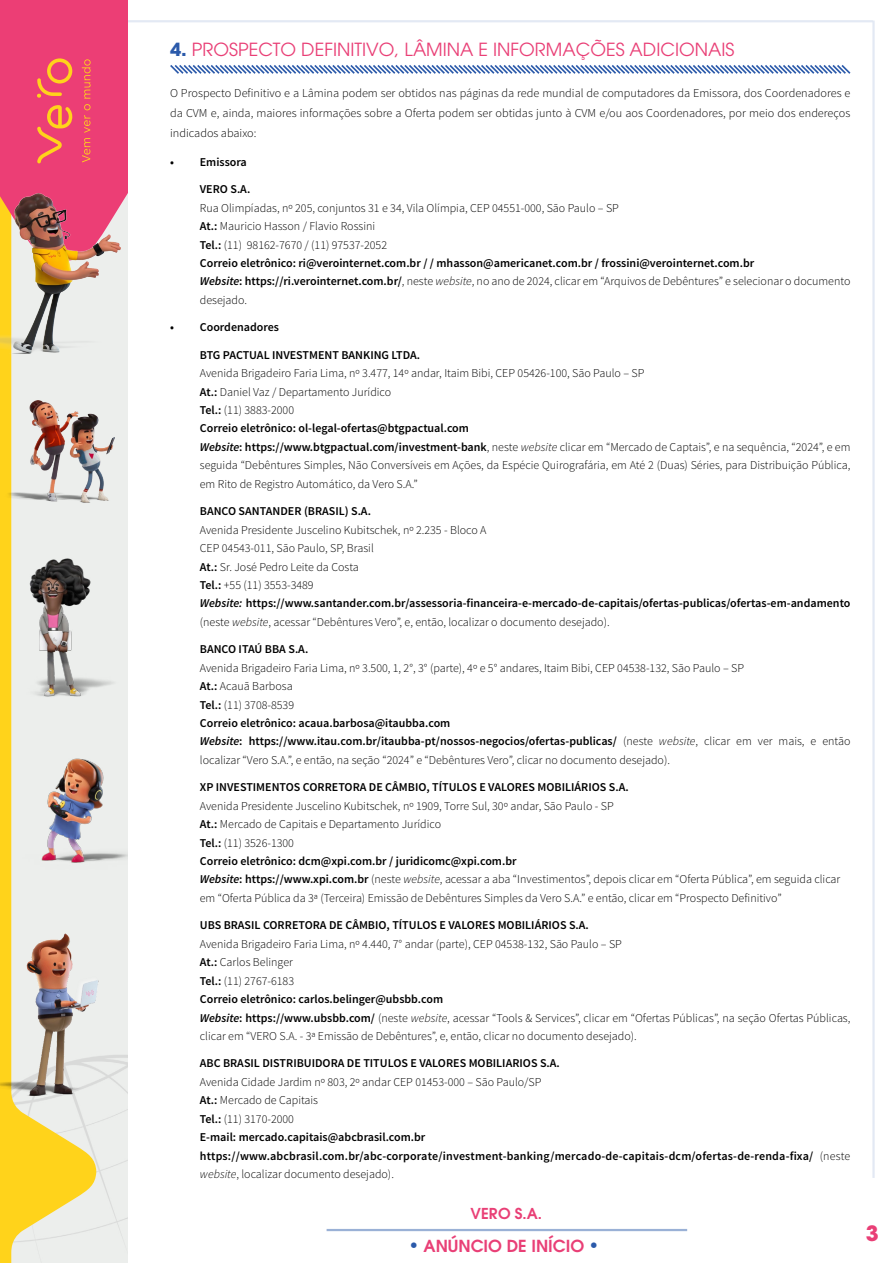
<style>
.page{position:relative;width:893px;height:1263px;background:#fff}
.page>*{position:absolute;margin:0;border:0;box-sizing:border-box;transform-origin:0 0}
.t1{font:700 21px "ITC Avant Garde Pro";color:#e93f76}
.t2{font:18px "ITC Avant Garde Pro";color:#e93f76}
.t3{font:600 16.5px "ITC Avant Garde Pro";color:#e93f76}
.t4{font:600 15px "ITC Avant Garde Pro";color:#e93f76}
.t5{font:300 12px/18.5px "Source Sans Pro";color:#000}
.t6{font:600 12px/18.5px "Source Sans Pro";color:#000}
.s1{font-weight:700;color:#2b5aaa}
.s2{font-weight:600}
.s3{font-weight:600;font-style:italic}
.s4{font-style:italic}
.s5{font-weight:300}
.s6{font-weight:300;font-style:italic}
.s7{font-size:18px;color:#2b5aaa}
</style>
<div class="page">
<hr style="left:872px;top:21px;width:3px;height:1157px;background:#d5deee">
<hr style="left:327px;top:1229px;width:360px;height:2px;background:#6487c1">
<hr style="left:61px;top:20px;width:812px;height:2px;background:#d5deee">
<div style="left:0;top:0;width:128px;height:1263px;background:#eceeec"></div>
<img style="left:96px;top:1055px;width:32px;height:175px">
<svg style="left:0;top:358px;width:96px;height:905px"></svg>
<svg style="left:0;top:0;width:128px;height:250px;background:#ec4673"></svg>
<img style="left:5px;top:400px;width:110px;height:108px">
<img style="left:18px;top:554px;width:95px;height:149px">
<img style="left:17px;top:736px;width:111px;height:137px">
<img style="left:0;top:194px;width:120px;height:164px">
<img style="left:0;top:932px;width:106px;height:169px">
<svg style="left:170px;top:65px;width:681px;height:9px"></svg>
<h2 class="t2" style="left:170px;top:38px;width:566px"><span class="s1">4.</span> PROSPECTO DEFINITIVO, LÂMINA E INFORMAÇÕES ADICIONAIS</h2>
<p class="t5" style="left:170px;top:83px;width:682px;line-height:20px;text-align:justify">O Prospecto Definitivo e a Lâmina podem ser obtidos nas páginas da rede mundial de computadores da Emissora, dos Coordenadores e da CVM e, ainda, maiores informações sobre a Oferta podem ser obtidas junto à CVM e/ou aos Coordenadores, por meio dos endereços indicados abaixo:</p>
<p class="t6" style="left:170px;top:153px;width:78px">• Emissora</p>
<p class="t6" style="left:200px;top:180px;width:52px">VERO S.A.</p>
<p class="t5" style="left:200px;top:199px;width:652px">Rua Olimpíadas, nº 205, conjuntos 31 e 34, Vila Olímpia, CEP 04551-000, São Paulo – SP<br><span class="s2">At.:</span> Mauricio Hasson / Flavio Rossini<br><span class="s2">Tel.:</span> (11) 98162-7670 / (11) 97537-2052<br><span class="s2">Correio eletrônico: ri@verointernet.com.br / / mhasson@americanet.com.br / frossini@verointernet.com.br<br></span><span class="s3">Website</span><span class="s2">: https://ri.verointernet.com.br/</span>, neste <span class="s4">website</span>, no ano de 2024, clicar em “Arquivos de Debêntures” e selecionar o documento desejado.</p>
<p class="t6" style="left:170px;top:318px;width:111px">• Coordenadores</p>
<p class="t6" style="left:200px;top:346px;width:222px">BTG PACTUAL INVESTMENT BANKING LTDA.</p>
<p class="t5" style="left:200px;top:364px;width:652px">Avenida Brigadeiro Faria Lima, nº 3.477, 14º andar, Itaim Bibi, CEP 05426-100, São Paulo – SP<br><span class="s2">At.:</span> Daniel Vaz / Departamento Jurídico<br><span class="s2">Tel.:</span> (11) 3883-2000<br><span class="s2">Correio eletrônico: ol-legal-ofertas@btgpactual.com<br></span><span class="s3">Website</span><span class="s2">: https://www.btgpactual.com/investment-bank</span>, neste <span class="s4">website</span> clicar em “Mercado de Captais”, e na sequência, “2024”, e em seguida “Debêntures Simples, Não Conversíveis em Ações, da Espécie Quirografária, em Até 2 (Duas) Séries, para Distribuição Pública, em Rito de Registro Automático, da Vero S.A.”</p>
<p class="t6" style="left:200px;top:502px;width:173px">BANCO SANTANDER (BRASIL) S.A.</p>
<p class="t5" style="left:200px;top:520px;width:652px">Avenida Presidente Juscelino Kubitschek, nº 2.235 - Bloco A<br>CEP 04543-011, São Paulo, SP, Brasil<br><span class="s2">At.:</span> Sr. José Pedro Leite da Costa<br><span class="s2">Tel.:</span> +55 (11) 3553-3489<br><span class="s3">Website:</span> <span class="s2">https://www.santander.com.br/assessoria-financeira-e-mercado-de-capitais/ofertas-publicas/ofertas-em-andamento </span>(neste <span class="s4">website</span>, acessar “Debêntures Vero”, e, então, localizar o documento desejado).</p>
<p class="t6" style="left:200px;top:640px;width:110px">BANCO ITAÚ BBA S.A.</p>
<p class="t5" style="left:200px;top:658px;width:652px">Avenida Brigadeiro Faria Lima, nº 3.500, 1, 2°, 3° (parte), 4º e 5° andares, Itaim Bibi, CEP 04538-132, São Paulo – SP<br><span class="s2">At.:</span> Acauã Barbosa<br><span class="s2">Tel.:</span> (11) 3708-8539<br><span class="s2">Correio eletrônico: acaua.barbosa@itaubba.com<br></span><span class="s3">Website</span><span class="s2">: https://www.itau.com.br/itaubba-pt/nossos-negocios/ofertas-publicas/</span> (neste <span class="s4">website</span>, clicar em ver mais, e então localizar “Vero S.A.”, e então, na seção “2024” e “Debêntures Vero”, clicar no documento desejado).</p>
<p class="t6" style="left:200px;top:778px;width:430px">XP INVESTIMENTOS CORRETORA DE CÂMBIO, TÍTULOS E VALORES MOBILIÁRIOS S.A.</p>
<p class="t5" style="left:200px;top:797px;width:642px">Avenida Presidente Juscelino Kubitschek, nº 1909, Torre Sul, 30º andar, São Paulo - SP<br><span class="s2">At.:</span> Mercado de Capitais e Departamento Jurídico<br><span class="s2">Tel.:</span> (11) 3526-1300<br><span class="s2">Correio eletrônico: dcm@xpi.com.br / juridicomc@xpi.com.br<br></span><span class="s3">Website</span><span class="s2">: https://www.xpi.com.br</span> (neste <span class="s4">website</span>, acessar a aba “Investimentos”, depois clicar em “Oferta Pública”, em seguida clicar em “Oferta Pública da 3ª (Terceira) Emissão de Debêntures Simples da Vero S.A.” e então, clicar em “Prospecto Definitivo”</p>
<p class="t6" style="left:200px;top:916px;width:391px">UBS BRASIL CORRETORA DE CÂMBIO, TÍTULOS E VALORES MOBILIÁRIOS S.A.</p>
<p class="t5" style="left:200px;top:935px;width:652px">Avenida Brigadeiro Faria Lima, nº 4.440, 7° andar (parte), CEP 04538-132, São Paulo – SP<br><span class="s2">At.:</span> Carlos Belinger<br><span class="s2">Tel.:</span> (11) 2767-6183<br><span class="s2">Correio eletrônico: carlos.belinger@ubsbb.com<br></span><span class="s3">Website</span><span class="s2">: https://www.ubsbb.com/</span> (neste <span class="s4">website</span>, acessar “Tools &amp; Services”, clicar em “Ofertas Públicas”, na seção Ofertas Públicas, clicar em “VERO S.A. - 3ª Emissão de Debêntures”, e, então, clicar no documento desejado).</p>
<p class="t6" style="left:200px;top:1054px;width:362px">ABC BRASIL DISTRIBUIDORA DE TITULOS E VALORES MOBILIARIOS S.A.</p>
<p class="t6" style="left:200px;top:1073px;width:652px"><span class="s5">Avenida Cidade Jardim nº 803, 2º andar CEP 01453-000 – São Paulo/SP<br></span>At.: <span class="s5">Mercado de Capitais<br></span>Tel.: <span class="s5">(11) 3170-2000<br></span>E-mail: mercado.capitais@abcbrasil.com.br https://www.abcbrasil.com.br/abc-corporate/investment-banking/mercado-de-capitais-dcm/ofertas-de-renda-fixa/ <span class="s5">(neste </span><span class="s6">website</span><span class="s5">, localizar documento desejado).</span></p>
<p class="t4" style="left:471px;top:1203px;width:73px">VERO S.A.</p>
<h3 class="t3" style="left:409px;top:1235px;width:192px"><span class="s7">•</span> ANÚNCIO DE INÍCIO <span class="s7">•</span></h3>
<h1 class="t1" style="left:866px;top:1219px;width:14px">3</h1>
</div>
